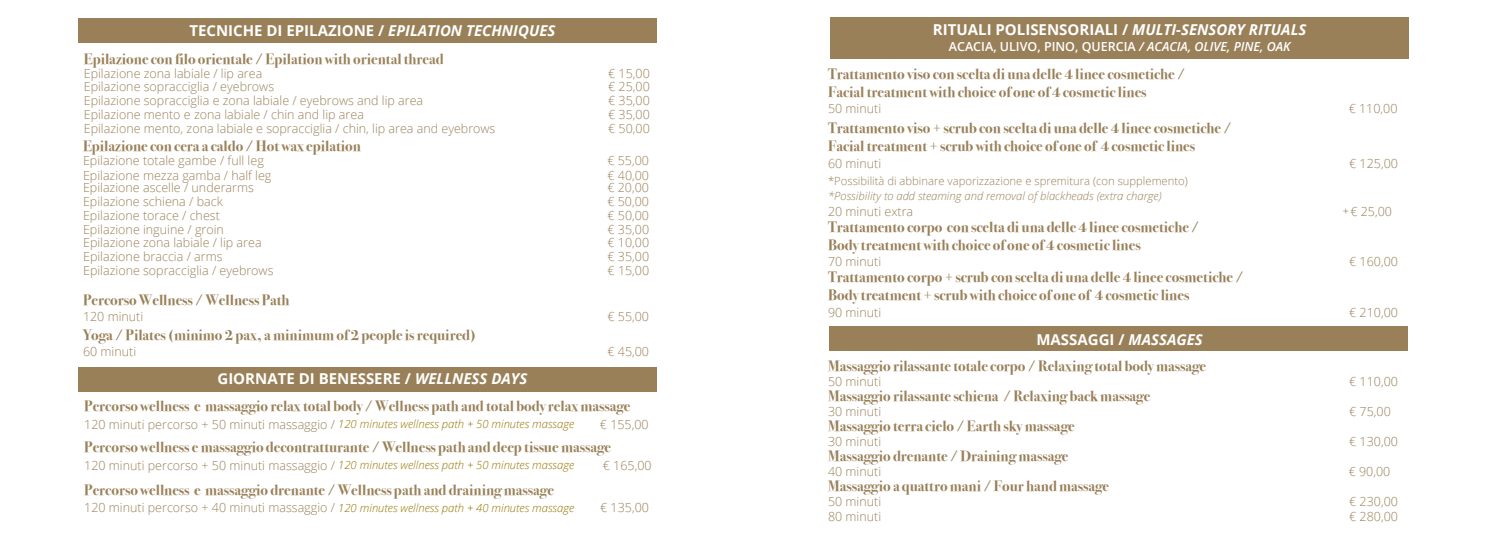
<style>
.page{position:relative;width:1496px;height:539px;background:#fff}
.page>*{position:absolute;margin:0;border:0;box-sizing:border-box;transform-origin:0 0}
.t1{font:700 15px/18px "Bodoni Svty Two ITCTT";color:#998059}
.t2{font:700 15px "Bodoni Svty Two ITCTT";color:#9a8159}
.t3{font:700 15px "Open Sans";color:#fff}
.t4{font:300 12.5px "Open Sans";color:#9a8159}
.t5{font:300 12.5px "Open Sans";color:#998059}
.t6{font:600 12.5px "Open Sans";color:#fff}
.t7{font:italic 300 11.25px "Open Sans";color:#967500}
.t8{font:300 11.25px "Open Sans";color:#998059}
.t9{font:italic 300 11.25px "Open Sans";color:#998059}
.s1{font-style:italic}
.s2{font-style:normal;font-size:12.5px;color:#9a8159}
.s3{font-style:italic;font-size:11.25px}
</style>
<div class="page">
<div style="left:830px;top:17px;width:578px;height:42px;background:#998059"></div>
<div style="left:828px;top:326px;width:579px;height:25px;background:#998059"></div>
<div style="left:78px;top:367px;width:579px;height:24px;background:#998059"></div>
<div style="left:78px;top:18px;width:579px;height:25px;background:#998059"></div>
<p class="t3" style="left:189px;top:20px;width:368px">TECNICHE DI EPILAZIONE / <span class="s1">EPILATION TECHNIQUES</span></p>
<p class="t2" style="left:84px;top:46px;width:361px">Epilazione con filo orientale / Epilation with oriental thread</p>
<p class="t4" style="left:84px;top:64px;width:180px">Epilazione zona labiale / lip area</p>
<p class="t4" style="left:608px;top:64px;width:43px">€ 15,00</p>
<p class="t4" style="left:84px;top:78px;width:192px">Epilazione sopracciglia / eyebrows</p>
<p class="t4" style="left:608px;top:78px;width:43px">€ 25,00</p>
<p class="t4" style="left:84px;top:92px;width:341px">Epilazione sopracciglia e zona labiale / eyebrows and lip area</p>
<p class="t4" style="left:608px;top:92px;width:43px">€ 35,00</p>
<p class="t4" style="left:84px;top:106px;width:282px">Epilazione mento e zona labiale / chin and lip area</p>
<p class="t4" style="left:608px;top:106px;width:43px">€ 35,00</p>
<p class="t4" style="left:84px;top:119px;width:413px">Epilazione mento, zona labiale e sopracciglia / chin, lip area and eyebrows</p>
<p class="t4" style="left:608px;top:119px;width:43px">€ 50,00</p>
<p class="t2" style="left:83px;top:133px;width:279px">Epilazione con cera a caldo / Hot wax epilation</p>
<p class="t4" style="left:83px;top:151px;width:182px">Epilazione totale gambe / full leg</p>
<p class="t4" style="left:607px;top:151px;width:43px">€ 55,00</p>
<p class="t4" style="left:83px;top:166px;width:190px">Epilazione mezza gamba / half leg</p>
<p class="t4" style="left:607px;top:166px;width:43px">€ 40,00</p>
<p class="t4" style="left:83px;top:179px;width:172px">Epilazione ascelle / underarms</p>
<p class="t4" style="left:607px;top:179px;width:43px">€ 20,00</p>
<p class="t4" style="left:83px;top:193px;width:141px">Epilazione schiena / back</p>
<p class="t4" style="left:607px;top:193px;width:43px">€ 50,00</p>
<p class="t4" style="left:83px;top:206px;width:138px">Epilazione torace / chest</p>
<p class="t4" style="left:607px;top:206px;width:43px">€ 50,00</p>
<p class="t4" style="left:83px;top:220px;width:142px">Epilazione inguine / groin</p>
<p class="t4" style="left:607px;top:220px;width:43px">€ 35,00</p>
<p class="t4" style="left:83px;top:234px;width:180px">Epilazione zona labiale / lip area</p>
<p class="t4" style="left:607px;top:234px;width:43px">€ 10,00</p>
<p class="t4" style="left:83px;top:248px;width:141px">Epilazione braccia / arms</p>
<p class="t4" style="left:607px;top:248px;width:43px">€ 35,00</p>
<p class="t4" style="left:83px;top:261px;width:192px">Epilazione sopracciglia / eyebrows</p>
<p class="t4" style="left:607px;top:261px;width:43px">€ 15,00</p>
<p class="t2" style="left:83px;top:287px;width:208px">Percorso Wellness / Wellness Path</p>
<p class="t4" style="left:83px;top:308px;width:62px">120 minuti</p>
<p class="t4" style="left:607px;top:308px;width:43px">€ 55,00</p>
<p class="t2" style="left:83px;top:322px;width:394px">Yoga / Pilates (minimo 2 pax, a minimum of 2 people is required)</p>
<p class="t4" style="left:83px;top:343px;width:55px">60 minuti</p>
<p class="t4" style="left:607px;top:343px;width:43px">€ 45,00</p>
<p class="t3" style="left:217px;top:368px;width:311px">GIORNATE DI BENESSERE / <span class="s1">WELLNESS DAYS</span></p>
<p class="t2" style="left:84px;top:393px;width:548px">Percorso wellness e massaggio relax total body / Wellness path and total body relax massage</p>
<p class="t7" style="left:84px;top:416px;width:491px"><span class="s2">120 minuti percorso + 50 minuti massaggio /</span> 120 minutes wellness path + 50 minutes massage</p>
<p class="t4" style="left:600px;top:415px;width:50px">€ 155,00</p>
<p class="t2" style="left:84px;top:435px;width:528px">Percorso wellness e massaggio decontratturante / Wellness path and deep tissue massage</p>
<p class="t7" style="left:84px;top:457px;width:491px"><span class="s2">120 minuti percorso + 50 minuti massaggio /</span> 120 minutes wellness path + 50 minutes massage</p>
<p class="t4" style="left:603px;top:456px;width:50px">€ 165,00</p>
<p class="t2" style="left:84px;top:477px;width:471px">Percorso wellness e massaggio drenante / Wellness path and draining massage</p>
<p class="t7" style="left:84px;top:500px;width:491px"><span class="s2">120 minuti percorso + 40 minuti massaggio /</span> 120 minutes wellness path + 40 minutes massage</p>
<p class="t4" style="left:600px;top:499px;width:50px">€ 135,00</p>
<p class="t3" style="left:933px;top:18px;width:375px">RITUALI POLISENSORIALI / <span class="s1">MULTI-SENSORY RITUALS</span></p>
<p class="t6" style="left:948px;top:38px;width:343px">ACACIA, ULIVO, PINO, QUERCIA <span class="s1">/ ACACIA, OLIVE, PINE, OAK</span></p>
<p class="t1" style="left:828px;top:63px;width:358px">Trattamento viso con scelta di una delle 4 linee cosmetiche /<br>Facial treatment with choice of one of 4 cosmetic lines</p>
<p class="t5" style="left:828px;top:100px;width:55px">50 minuti</p>
<p class="t5" style="left:1348px;top:100px;width:50px">€ 110,00</p>
<p class="t1" style="left:828px;top:118px;width:405px">Trattamento viso + scrub con scelta di una delle 4 linee cosmetiche /<br>Facial treatment + scrub with choice of one of 4 cosmetic lines</p>
<p class="t5" style="left:828px;top:155px;width:55px">60 minuti</p>
<p class="t5" style="left:1349px;top:155px;width:50px">€ 125,00</p>
<p class="t8" style="left:828px;top:173px;width:361px">*Possibilità di abbinare vaporizzazione e spremitura (con supplemento)</p>
<p class="t9" style="left:828px;top:188px;width:335px">*Possibility to add steaming and removal of blackheads (extra charge)</p>
<p class="t5" style="left:828px;top:203px;width:87px">20 minuti extra</p>
<p class="t5" style="left:1342px;top:203px;width:51px"><span class="s3">+</span> € 25,00</p>
<p class="t1" style="left:828px;top:217px;width:373px">Trattamento corpo con scelta di una delle 4 linee cosmetiche /<br>Body treatment with choice of one of 4 cosmetic lines</p>
<p class="t5" style="left:828px;top:253px;width:55px">70 minuti</p>
<p class="t5" style="left:1349px;top:253px;width:50px">€ 160,00</p>
<p class="t1" style="left:828px;top:267px;width:417px">Trattamento corpo + scrub con scelta di una delle 4 linee cosmetiche /<br>Body treatment + scrub with choice of one of 4 cosmetic lines</p>
<p class="t5" style="left:828px;top:303px;width:55px">90 minuti</p>
<p class="t5" style="left:1349px;top:303px;width:50px">€ 210,00</p>
<p class="t3" style="left:1036px;top:329px;width:168px">MASSAGGI / <span class="s1">MASSAGES</span></p>
<p class="t1" style="left:828px;top:355px;width:379px">Massaggio rilassante totale corpo / Relaxing total body massage</p>
<p class="t5" style="left:828px;top:373px;width:55px">50 minuti</p>
<p class="t5" style="left:1349px;top:373px;width:50px">€ 110,00</p>
<p class="t1" style="left:828px;top:385px;width:324px">Massaggio rilassante schiena / Relaxing back massage</p>
<p class="t5" style="left:828px;top:403px;width:55px">30 minuti</p>
<p class="t5" style="left:1349px;top:403px;width:43px">€ 75,00</p>
<p class="t1" style="left:828px;top:415px;width:248px">Massaggio terra cielo / Earth sky massage</p>
<p class="t5" style="left:828px;top:433px;width:55px">30 minuti</p>
<p class="t5" style="left:1349px;top:433px;width:50px">€ 130,00</p>
<p class="t1" style="left:828px;top:445px;width:242px">Massaggio drenante / Draining massage</p>
<p class="t5" style="left:828px;top:463px;width:55px">40 minuti</p>
<p class="t5" style="left:1348px;top:463px;width:43px">€ 90,00</p>
<p class="t1" style="left:828px;top:475px;width:282px">Massaggio a quattro mani / Four hand massage</p>
<p class="t5" style="left:828px;top:493px;width:55px">50 minuti</p>
<p class="t5" style="left:1349px;top:493px;width:50px">€ 230,00</p>
<p class="t5" style="left:828px;top:508px;width:55px">80 minuti</p>
<p class="t5" style="left:1349px;top:508px;width:50px">€ 280,00</p>
</div>
